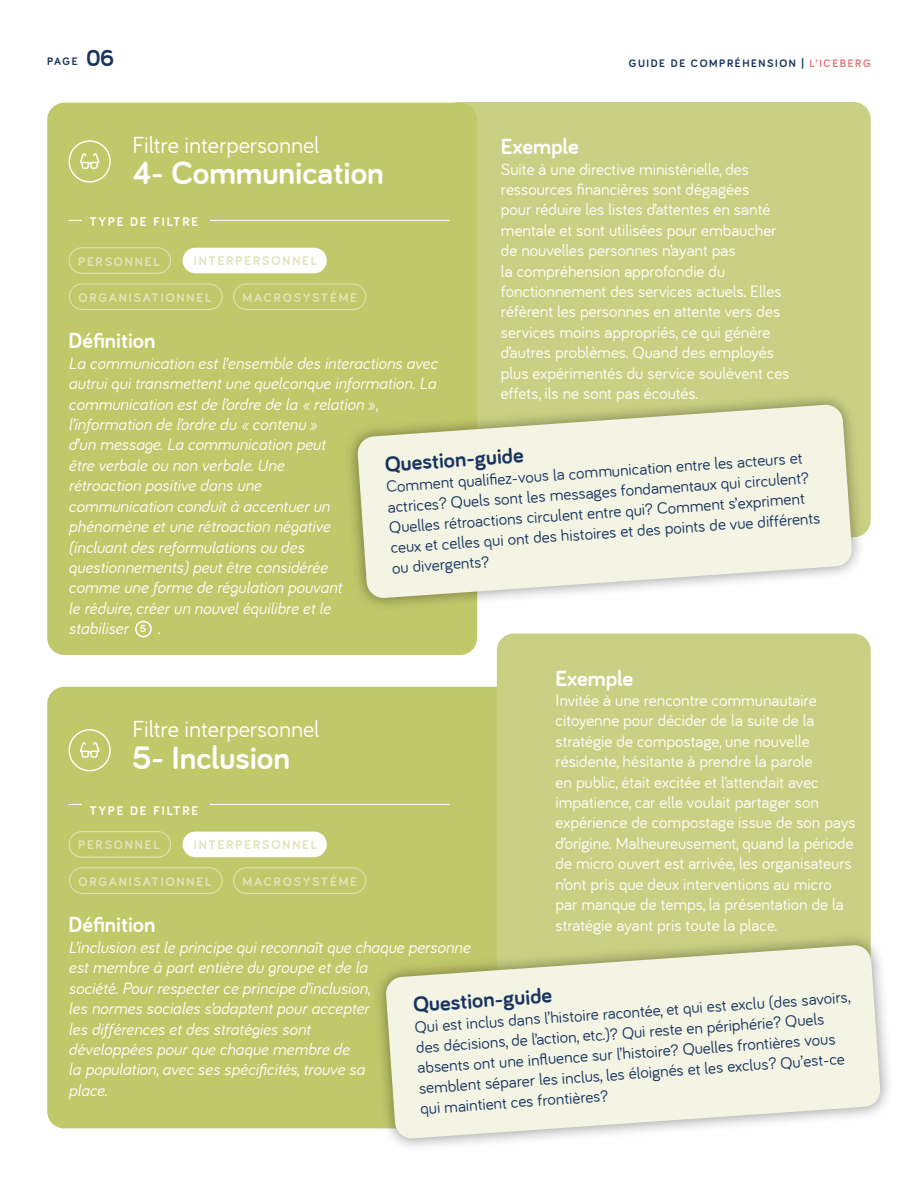
<style>
.page{position:relative;width:918px;height:1188px;background:#fff}
.page>*{position:absolute;margin:0;border:0;box-sizing:border-box;transform-origin:0 0}
.t1{font:700 33.45px "Bariol";color:#fff}
.t2{font:24px "Bariol";color:#fff}
.t3{font:700 22.65px "Bariol";color:#fff}
.t4{font:700 22.65px "Bariol";color:#18345f}
.t5{font:16.95px/20.4px "Bariol";color:#fff}
.t6{font:italic 16.95px/20.4px "Bariol";color:#fff}
.t7{font:16.95px/20.4px "Bariol";color:#18345f}
.t8{font:700 13.05px "Bariol";letter-spacing:.14em;color:#e0e3b9}
.t9{font:700 13.05px "Bariol";letter-spacing:.14em;color:#fff}
.t10{font:700 11.25px "Bariol";letter-spacing:.14em;color:#18345f}
.s1{font-size:24px}
.s2{color:#ee737a}
.s3{font-weight:700;font-style:normal;font-size:10.5px}
</style>
<div class="page">
<div style="left:47px;top:687px;width:465px;height:441px;background:#c1c86a;border-radius:17px"></div>
<div style="left:442px;top:102px;width:429px;height:435px;background:#cad083;border-radius:17px"></div>
<div style="left:47px;top:103px;width:430px;height:552px;background:#c1c86a;border-radius:17px"></div>
<div style="left:135px;top:621px;width:17px;height:16px;border:2px solid #fff;border-radius:50%"></div>
<div style="left:69px;top:140px;width:42px;height:43px;border:1px solid #fff;border-radius:50%"></div>
<svg style="left:80px;top:153px;width:20px;height:16px"></svg>
<hr style="left:69px;top:220px;width:381px;height:1px;background:#fff">
<div style="left:82px;top:210px;width:128px;height:21px;background:#c1c86a"></div>
<div style="left:343px;top:391px;width:522px;height:220px;background:#000;opacity:.43"></div>
<svg style="left:357px;top:404px;width:495px;height:195px;background:#ecedd8"></svg>
<div style="left:497px;top:634px;width:374px;height:435px;background:#cad083;border-radius:17px"></div>
<div style="left:69px;top:729px;width:42px;height:42px;border:1px solid #fff;border-radius:50%"></div>
<svg style="left:80px;top:742px;width:20px;height:16px"></svg>
<hr style="left:69px;top:804px;width:381px;height:1px;background:#fff">
<div style="left:82px;top:799px;width:128px;height:21px;background:#c1c86a"></div>
<div style="left:372px;top:931px;width:522px;height:221px;background:#000;opacity:.43"></div>
<svg style="left:385px;top:945px;width:496px;height:194px;background:#eceed9"></svg>
<div style="left:233px;top:283px;width:133px;height:27px;border:1px solid #e0e3b9;border-radius:13px"></div>
<div style="left:69px;top:247px;width:102px;height:27px;border:1px solid #e0e3b9;border-radius:13px"></div>
<div style="left:69px;top:283px;width:153px;height:27px;border:1px solid #e0e3b9;border-radius:13px"></div>
<div style="left:183px;top:248px;width:144px;height:25px;background:#fff;border-radius:13px"></div>
<div style="left:233px;top:867px;width:133px;height:27px;border:1px solid #e0e3b9;border-radius:13px"></div>
<div style="left:69px;top:831px;width:102px;height:27px;border:1px solid #e0e3b9;border-radius:13px"></div>
<div style="left:69px;top:867px;width:153px;height:27px;border:1px solid #e0e3b9;border-radius:13px"></div>
<div style="left:183px;top:832px;width:144px;height:25px;background:#fff;border-radius:13px"></div>
<p class="t10" style="left:47px;top:55px;width:69px">PAGE <span class="s1">06</span></p>
<p class="t10" style="left:629px;top:57px;width:243px">GUIDE DE COMPRÉHENSION | <span class="s2">L’ICEBERG</span></p>
<h2 class="t2" style="left:132px;top:131px;width:189px">Filtre interpersonnel</h2>
<h1 class="t1" style="left:132px;top:154px;width:253px">4- Communication</h1>
<h3 class="t3" style="left:501px;top:134px;width:79px">Exemple</h3>
<p class="t5" style="left:501px;top:159px;width:290px">Suite à une directive ministérielle, des ressources financières sont dégagées<br>pour réduire les listes d’attentes en santé mentale et sont utilisées pour embaucher de nouvelles personnes n’ayant pas<br>la compréhension approfondie du fonctionnement des services actuels. Elles réfèrent les personnes en attente vers des services moins appropriés, ce qui génère d’autres problèmes. Quand des employés plus expérimentés du service soulèvent ces effets, ils ne sont pas écoutés.</p>
<p class="t9" style="left:90px;top:214px;width:110px">TYPE DE FILTRE</p>
<p class="t8" style="left:194px;top:253px;width:125px">INTERPERSONNEL</p>
<p class="t8" style="left:243px;top:290px;width:116px">MACROSYSTÈME</p>
<p class="t8" style="left:78px;top:254px;width:83px">PERSONNEL</p>
<p class="t8" style="left:78px;top:290px;width:134px">ORGANISATIONNEL</p>
<h3 class="t3" style="left:69px;top:328px;width:88px">Définition</h3>
<p class="t6" style="left:69px;top:353px;width:371px">La communication est l’ensemble des interactions avec autrui qui transmettent une quelconque information. La communication est de l’ordre de la « relation », l’information de l’ordre du « contenu »<br>d’un message. La communication peut<br>être verbale ou non verbale. Une<br>rétroaction positive dans une<br>communication conduit à accentuer un<br>phénomène et une rétroaction négative<br>(incluant des reformulations ou des<br>questionnements) peut être considérée<br>comme une forme de régulation pouvant<br>le réduire, créer un nouvel équilibre et le<br>stabiliser <span class="s3">5</span> .</p>
<h3 class="t4" style="left:384px;top:452px;width:141px;rotate:-4deg">Question-guide</h3>
<p class="t7" style="left:386px;top:476px;width:432px;rotate:-4deg">Comment qualifi ez-vous la communication entre les acteurs et actrices? Quels sont les messages fondamentaux qui circulent?<br>Quelles rétroactions circulent entre qui? Comment s’expriment ceux et celles qui ont des histoires et des points de vue différents ou divergents?</p>
<h3 class="t3" style="left:556px;top:665px;width:79px">Exemple</h3>
<p class="t5" style="left:556px;top:690px;width:302px">Invitée à une rencontre communautaire citoyenne pour décider de la suite de la stratégie de compostage, une nouvelle résidente, hésitante à prendre la parole<br>en public, était excitée et l’attendait avec impatience, car elle voulait partager son expérience de compostage issue de son pays d’origine. Malheureusement, quand la période de micro ouvert est arrivée, les organisateurs n’ont pris que deux interventions au micro par manque de temps, la présentation de la stratégie ayant pris toute la place.</p>
<h2 class="t2" style="left:132px;top:715px;width:189px">Filtre interpersonnel</h2>
<h1 class="t1" style="left:132px;top:738px;width:159px">5- Inclusion</h1>
<p class="t9" style="left:90px;top:803px;width:110px">TYPE DE FILTRE</p>
<p class="t8" style="left:194px;top:837px;width:125px">INTERPERSONNEL</p>
<p class="t8" style="left:243px;top:874px;width:116px">MACROSYSTÈME</p>
<p class="t8" style="left:78px;top:838px;width:83px">PERSONNEL</p>
<p class="t8" style="left:78px;top:874px;width:134px">ORGANISATIONNEL</p>
<h3 class="t3" style="left:69px;top:912px;width:88px">Définition</h3>
<p class="t6" style="left:69px;top:937px;width:403px">L’inclusion est le principe qui reconnaît que chaque personne est membre à part entière du groupe et de la<br>société. Pour respecter ce principe d’inclusion,<br>les normes sociales s’adaptent pour accepter<br>les différences et des stratégies sont<br>développées pour que chaque membre de<br>la population, avec ses spécificités, trouve sa<br>place.</p>
<h3 class="t4" style="left:412px;top:992px;width:141px;rotate:-4deg">Question-guide</h3>
<p class="t7" style="left:414px;top:1017px;width:438px;rotate:-4deg">Qui est inclus dans l’histoire racontée, et qui est exclu (des savoirs, des décisions, de l’action, etc.)? Qui reste en périphérie? Quels absents ont une infl uence sur l’histoire? Quelles frontières vous semblent séparer les inclus, les éloignés et les exclus? Qu’est-ce qui maintient ces frontières?</p>
</div>
